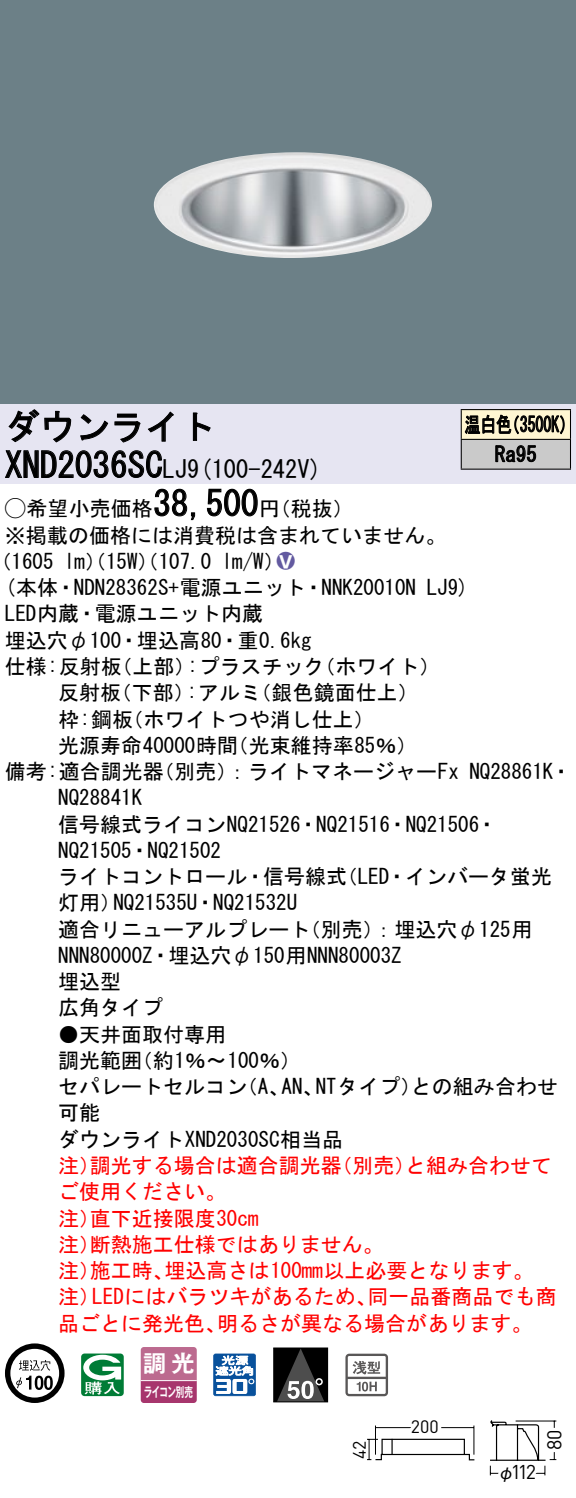
<style>
.page{position:relative;width:576px;height:1498px;background:#fff}
.page>*{position:absolute;margin:0;border:0;box-sizing:border-box;transform-origin:0 0}
.t1{font:35px "MS Gothic";color:#000}
.t2{font:24.5px "MS Gothic";color:#000}
.t3{font:23.1px "Gothic MB101 Pro De Bold 90 pv RKSJ H";color:#fff}
.t4{font:21px/26.2px "MS Gothic";color:#000}
.t5{font:21px/26.2px "MS Gothic";color:#f00}
.t6{font:21px/29.8px "MS Gothic";color:#000;scale:.75 1}
.t7{font:21px "Ford Classification 1";color:#635aa0}
.t8{font:19.95px "DINOT";color:#000}
.t9{font:17.85px "DINOT";color:#000}
.t10{font:17.5px "Gothic BBB Pro Medium 90 pv RKSJ H";color:#000}
.t11{font:13.3px "Gothic MB101 Pro De Bold 90 pv RKSJ H";letter-spacing:-.05em;color:#fff;scale:.65 1}
.s1{font-size:24.5px}
.s2{font-family:"Ford Classification 1"}
.s3{color:#fff}
</style>
<div class="page">
<div style="left:0;top:0;width:575px;height:404px;background:#6c8087"></div>
<img style="left:154px;top:152px;width:278px;height:106px">
<div style="left:0;top:404px;width:575px;height:79px;background:#e6e5f2"></div>
<svg style="left:8px;top:409px;width:64px;height:34px"></svg>
<svg style="left:80px;top:413px;width:60px;height:30px"></svg>
<svg style="left:147px;top:411px;width:26px;height:31px"></svg>
<svg style="left:192px;top:412px;width:19px;height:29px"></svg>
<svg style="left:5px;top:450px;width:157px;height:28px"></svg>
<svg style="left:154px;top:488px;width:42px;height:32px"></svg>
<svg style="left:207px;top:488px;width:51px;height:29px"></svg>
<svg style="left:5px;top:1343px;width:59px;height:59px"></svg>
<svg style="left:44px;top:1375px;width:9px;height:14px"></svg>
<svg style="left:81px;top:1353px;width:43px;height:42px"></svg>
<svg style="left:140px;top:1347px;width:56px;height:55px;background:#b55883"></svg>
<hr style="left:141px;top:1379px;width:55px;height:2px;background:#fff">
<svg style="left:213px;top:1353px;width:43px;height:42px"></svg>
<div style="left:273px;top:1347px;width:54px;height:54px;background:#000"></div>
<svg style="left:278px;top:1349px;width:46px;height:51px"></svg>
<div style="left:273px;top:1347px;width:55px;height:55px;border:1px solid #000"></div>
<svg style="left:345px;top:1353px;width:43px;height:43px"></svg>
<div style="left:461px;top:409px;width:109px;height:30px;background:#fff6d2"></div>
<div style="left:461px;top:439px;width:109px;height:30px;background:#cacaca"></div>
<hr style="left:460px;top:409px;width:110px;height:1px;background:#000">
<hr style="left:569px;top:410px;width:2px;height:29px;background:#000">
<hr style="left:460px;top:439px;width:110px;height:1px;background:#000">
<hr style="left:569px;top:440px;width:2px;height:28px;background:#000">
<hr style="left:460px;top:468px;width:110px;height:2px;background:#000">
<svg style="left:460px;top:410px;width:104px;height:58px"></svg>
<svg style="left:489px;top:1420px;width:68px;height:56px"></svg>
<svg style="left:367px;top:1425px;width:108px;height:36px"></svg>
<h1 class="t1" style="left:5px;top:409px;width:212px">ダウンライト</h1>
<p class="t2" style="left:187px;top:456px;width:136px">(9 100-242 (V</p>
<h1 class="t1" style="left:5px;top:447px;width:184px">XND2036SC<span class="s1">LJ</span></h1>
<h1 class="t1" style="left:153px;top:486px;width:106px">38,500</h1>
<p class="t4" style="left:5px;top:495px;width:442px"><span class="s2">A</span>希望小売価格<br>※掲載の価格には消費税は含まれていません。</p>
<p class="t7" style="left:277px;top:550px;width:19px">2<span class="s3">8</span></p>
<p class="t4" style="left:259px;top:495px;width:96px">（円税抜(</p>
<p class="t4" style="left:222px;top:548px;width:64px">l m (W/</p>
<p class="t4" style="left:-9px;top:548px;width:65px">（1605</p>
<p class="t4" style="left:64px;top:548px;width:149px">lm）（15 ）（W 107.0</p>
<p class="t6" style="left:494px;top:409px;width:57px;text-indent:-30px">温白色<br>Ra95</p>
<p class="t6" style="left:504px;top:409px;width:96px">（3500 (K</p>
<p class="t4" style="left:5px;top:574px;width:412px">(本体・NDN28362 +S 電源ユニット・NNK20010N</p>
<p class="t4" style="left:5px;top:600px;width:259px">LED内蔵・電源ユニット内蔵</p>
<p class="t4" style="left:5px;top:627px;width:308px">埋込穴φ100・埋込高80・重0.6kg</p>
<p class="t4" style="left:314px;top:653px;width:127px">（ホワイト(</p>
<p class="t4" style="left:426px;top:574px;width:44px">LJ (9</p>
<p class="t4" style="left:187px;top:653px;width:139px">:プラスチック</p>
<p class="t4" style="left:5px;top:653px;width:118px">仕様:反射板</p>
<p class="t4" style="left:111px;top:653px;width:85px">（上部）</p>
<p class="t4" style="left:58px;top:679px;width:65px">反射板</p>
<p class="t4" style="left:111px;top:679px;width:85px">（下部）</p>
<p class="t4" style="left:187px;top:679px;width:76px">:アルミ</p>
<p class="t4" style="left:250px;top:679px;width:169px">（銀色鏡面仕上(</p>
<p class="t4" style="left:58px;top:705px;width:76px">枠:鋼板</p>
<p class="t4" style="left:122px;top:705px;width:254px">（ホワイトつや消し仕上(</p>
<p class="t4" style="left:58px;top:732px;width:181px">光源寿命40000時間</p>
<p class="t4" style="left:227px;top:732px;width:191px">（光束維持率85％(</p>
<p class="t4" style="left:153px;top:758px;width:307px">（別売：）ライトマネージャーFx</p>
<p class="t4" style="left:5px;top:758px;width:160px">備考:適合調光器</p>
<p class="t4" style="left:58px;top:784px;width:85px">NQ28841K</p>
<p class="t4" style="left:58px;top:810px;width:441px">信号線式ライコンNQ21526・NQ21516・NQ21506・</p>
<p class="t4" style="left:58px;top:837px;width:164px">NQ21505・NQ21502</p>
<p class="t4" style="left:336px;top:863px;width:217px">（LED・インバータ蛍光</p>
<p class="t4" style="left:469px;top:758px;width:104px">NQ28861 ・K</p>
<p class="t4" style="left:58px;top:863px;width:290px;text-align:center">ライトコントロール・信号線式<br>NQ21535 ・U NQ21532U</p>
<p class="t4" style="left:58px;top:889px;width:64px">灯用）</p>
<p class="t4" style="left:58px;top:915px;width:345px">適合リニューアルプレート<br>NNN80000 ・Z 埋込穴φ150用NNN80003Z埋込型<br>広角タイプ</p>
<p class="t4" style="left:132px;top:1020px;width:171px;text-indent:-73px">●天井面取付専用<br>（約1％〜100％(</p>
<p class="t4" style="left:300px;top:915px;width:234px">（別売：）埋込穴φ125用</p>
<p class="t4" style="left:58px;top:1047px;width:85px">調光範囲</p>
<p class="t4" style="left:315px;top:1073px;width:107px">NTタイプ）</p>
<p class="t4" style="left:411px;top:1073px;width:148px">との組み合わせ</p>
<p class="t4" style="left:58px;top:1073px;width:286px">セパレートセルコン<br>可能<br>ダウンライトXND2030SC相当品</p>
<p class="t4" style="left:237px;top:1073px;width:54px">（、A</p>
<p class="t4" style="left:281px;top:1073px;width:43px">AN、</p>
<p class="t5" style="left:90px;top:1152px;width:253px">調光する場合は適合調光器</p>
<p class="t5" style="left:331px;top:1152px;width:85px">（別売）</p>
<p class="t5" style="left:405px;top:1152px;width:148px">と組み合わせて</p>
<p class="t5" style="left:58px;top:1152px;width:43px">注）</p>
<p class="t5" style="left:58px;top:1178px;width:169px">ご使用ください。</p>
<p class="t5" style="left:90px;top:1204px;width:170px">直下近接限度30cm</p>
<p class="t5" style="left:90px;top:1204px;width:295px;text-indent:-32px">注）<br>断熱施工仕様ではありません。</p>
<p class="t5" style="left:58px;top:1230px;width:43px">注）</p>
<p class="t5" style="left:164px;top:1257px;width:370px">埋込高さは100mm以上必要となります。</p>
<p class="t5" style="left:90px;top:1257px;width:85px">施工時、</p>
<p class="t5" style="left:58px;top:1257px;width:43px">注）</p>
<p class="t5" style="left:92px;top:1283px;width:286px">LEDにはバラツキがあるため、</p>
<p class="t5" style="left:367px;top:1283px;width:190px">同一品番商品でも商</p>
<p class="t5" style="left:58px;top:1283px;width:43px">注）</p>
<p class="t5" style="left:58px;top:1309px;width:169px">品ごとに発光色、</p>
<p class="t5" style="left:217px;top:1309px;width:317px">明るさが異なる場合があります。</p>
<p class="t3" style="left:143px;top:1344px;width:53px">調光</p>
<p class="t11" style="left:144px;top:1380px;width:77px">ライコン別売</p>
<p class="t9" style="left:347px;top:1459px;width:20px;rotate:-90deg">42</p>
<p class="t9" style="left:410px;top:1413px;width:30px">200</p>
<p class="t8" style="left:510px;top:1458px;width:27px">112</p>
<p class="t10" style="left:497px;top:1457px;width:19px">φ</p>
<p class="t8" style="left:540px;top:1450px;width:22px;rotate:-90deg">80</p>
</div>
